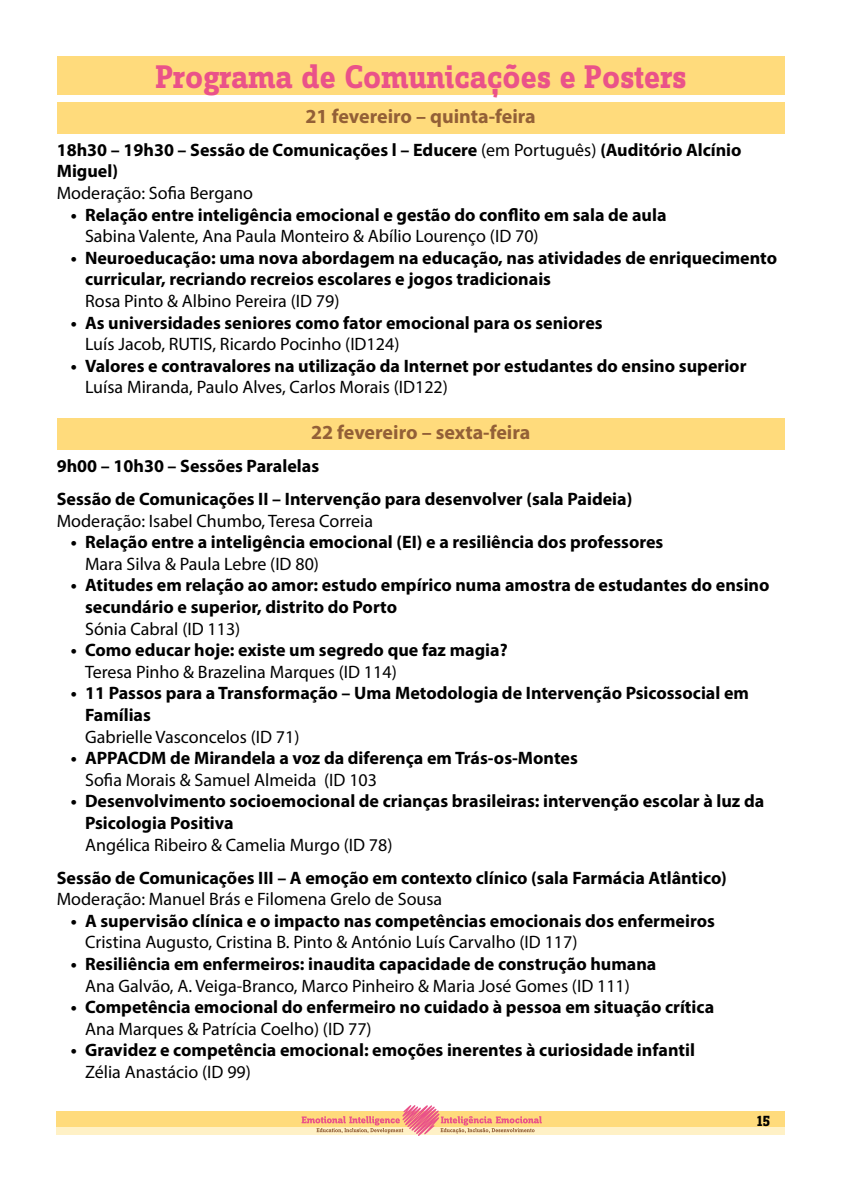
<style>
.page{position:relative;width:842px;height:1191px;background:#fff}
.page>*{position:absolute;margin:0;border:0;box-sizing:border-box;transform-origin:0 0}
.t1{font:700 34px "Zine Slab Dis";color:#ea5289}
.t2{font:700 20px "Myriad Pro";color:#936037}
.t3{font:700 18px/21.6px "Myriad Pro";color:#000}
.t4{font:18px "Myriad Pro";color:#000}
.t5{font:700 16px "Zine Slab Dis";color:#000}
.s1{font-weight:400}
</style>
<div class="page">
<div style="left:57px;top:1111px;width:728px;height:23px;background:#ffdb7c"></div>
<div style="left:57px;top:1126px;width:728px;height:8px;background:#fff1c6"></div>
<svg style="left:302px;top:1105px;width:240px;height:30px"></svg>
<div style="left:57px;top:57px;width:728px;height:38px;background:#ffdb7c"></div>
<div style="left:57px;top:102px;width:728px;height:31px;background:#ffdb7c"></div>
<div style="left:57px;top:418px;width:728px;height:32px;background:#ffdb7c"></div>
<h1 class="t1" style="left:156px;top:60px;width:532px">Programa de Comunicações e Posters</h1>
<p class="t2" style="left:305px;top:103px;width:232px">21 fevereiro – quinta-feira</p>
<p class="t3" style="left:57px;top:138px;width:686px">18h30 – 19h30 – Sessão de Comunicações l – Educere <span class="s1">(em Português)</span> (Auditório Alcínio<br>Miguel)</p>
<p class="t4" style="left:57px;top:182px;width:198px">Moderação: Sofia Bergano</p>
<p class="t3" style="left:71px;top:203px;width:597px">• Relação entre inteligência emocional e gestão do conflito em sala de aula</p>
<p class="t4" style="left:85px;top:225px;width:455px">Sabina Valente, Ana Paula Monteiro &amp; Abílio Lourenço (ID 70)</p>
<p class="t3" style="left:85px;top:246px;width:693px;text-indent:-14px">• Neuroeducação: uma nova abordagem na educação, nas atividades de enriquecimento curricular, recriando recreios escolares e jogos tradicionais</p>
<p class="t4" style="left:85px;top:290px;width:256px">Rosa Pinto &amp; Albino Pereira (ID 79)</p>
<p class="t3" style="left:71px;top:311px;width:533px">• As universidades seniores como fator emocional para os seniores</p>
<p class="t4" style="left:85px;top:333px;width:316px">Luís Jacob, RUTIS, Ricardo Pocinho (ID124)</p>
<p class="t3" style="left:71px;top:354px;width:677px">• Valores e contravalores na utilização da Internet por estudantes do ensino superior</p>
<p class="t4" style="left:85px;top:376px;width:364px">Luísa Miranda, Paulo Alves, Carlos Morais (ID122)</p>
<p class="t2" style="left:311px;top:419px;width:221px">22 fevereiro – sexta-feira</p>
<p class="t3" style="left:57px;top:449px;width:577px;line-height:33px">9h00 – 10h30 – Sessões Paralelas<br>Sessão de Comunicações II – Intervenção para desenvolver (sala Paideia)</p>
<p class="t4" style="left:57px;top:509px;width:318px">Moderação: Isabel Chumbo, Teresa Correia</p>
<p class="t3" style="left:71px;top:530px;width:594px">• Relação entre a inteligência emocional (EI) e a resiliência dos professores</p>
<p class="t4" style="left:85px;top:552px;width:235px">Mara Silva &amp; Paula Lebre (ID 80)</p>
<p class="t3" style="left:85px;top:574px;width:686px;text-indent:-14px">• Atitudes em relação ao amor: estudo empírico numa amostra de estudantes do ensino secundário e superior, distrito do Porto</p>
<p class="t4" style="left:85px;top:617px;width:157px">Sónia Cabral (ID 113)</p>
<p class="t3" style="left:71px;top:638px;width:438px">• Como educar hoje: existe um segredo que faz magia?</p>
<p class="t4" style="left:85px;top:660px;width:313px">Teresa Pinho &amp; Brazelina Marques (ID 114)</p>
<p class="t3" style="left:85px;top:682px;width:665px;text-indent:-14px">• 11 Passos para a Transformação – Uma Metodologia de Intervenção Psicossocial em<br>Famílias</p>
<p class="t4" style="left:85px;top:725px;width:216px">Gabrielle Vasconcelos (ID 71)</p>
<p class="t3" style="left:71px;top:746px;width:509px">• APPACDM de Mirandela a voz da diferença em Trás-os-Montes</p>
<p class="t4" style="left:85px;top:768px;width:294px">Sofia Morais &amp; Samuel Almeida (ID 103</p>
<p class="t3" style="left:85px;top:790px;width:681px;text-indent:-14px">• Desenvolvimento socioemocional de crianças brasileiras: intervenção escolar à luz da<br>Psicologia Positiva</p>
<p class="t4" style="left:85px;top:833px;width:309px">Angélica Ribeiro &amp; Camelia Murgo (ID 78)</p>
<p class="t3" style="left:57px;top:866px;width:672px">Sessão de Comunicações III – A emoção em contexto clínico (sala Farmácia Atlântico)</p>
<p class="t4" style="left:57px;top:888px;width:387px">Moderação: Manuel Brás e Filomena Grelo de Sousa</p>
<p class="t3" style="left:71px;top:909px;width:646px">• A supervisão clínica e o impacto nas competências emocionais dos enfermeiros</p>
<p class="t4" style="left:85px;top:931px;width:494px">Cristina Augusto, Cristina B. Pinto &amp; António Luís Carvalho (ID 117)</p>
<p class="t3" style="left:71px;top:952px;width:587px">• Resiliência em enfermeiros: inaudita capacidade de construção humana</p>
<p class="t4" style="left:85px;top:974px;width:546px">Ana Galvão, A. Veiga-Branco, Marco Pinheiro &amp; Maria José Gomes (ID 111)</p>
<p class="t3" style="left:71px;top:995px;width:645px">• Competência emocional do enfermeiro no cuidado à pessoa em situação crítica</p>
<p class="t4" style="left:85px;top:1017px;width:288px">Ana Marques &amp; Patrícia Coelho) (ID 77)</p>
<p class="t3" style="left:71px;top:1039px;width:626px">• Gravidez e competência emocional: emoções inerentes à curiosidade infantil</p>
<p class="t4" style="left:85px;top:1061px;width:167px">Zélia Anastácio (ID 99)</p>
<p class="t5" style="left:757px;top:1112px;width:14px">15</p>
</div>
